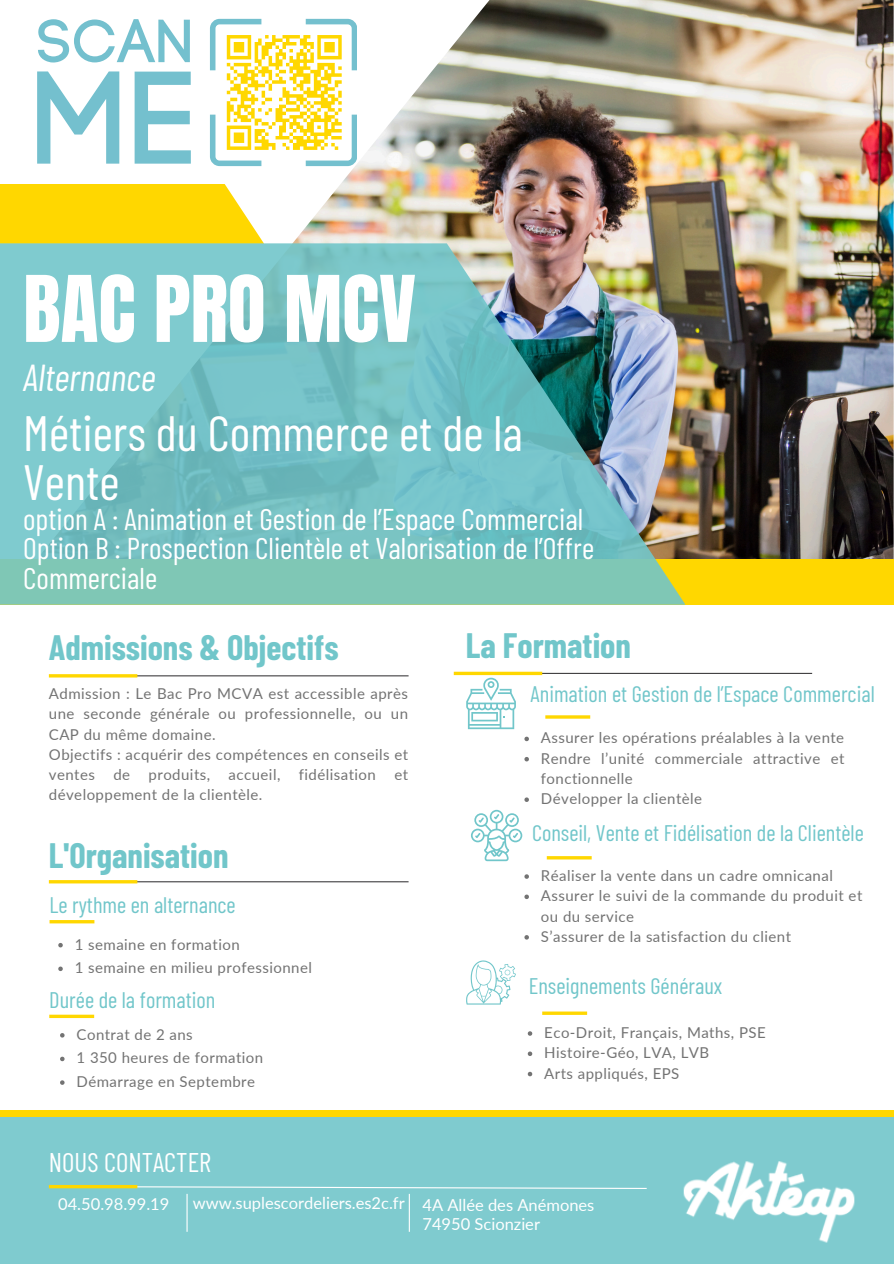
<style>
.page{position:relative;width:894px;height:1264px;background:#fff}
.page>*{position:absolute;margin:0;border:0;box-sizing:border-box;transform-origin:0 0}
.t1{font:78px "Anton";color:#fff}
.t2{font:49.5px/48.3px "Barlow Condensed";color:#fff}
.t3{font:italic 37.5px "Barlow Condensed";color:#fff}
.t4{font:700 34.5px "Barlow Condensed";color:#71c6ca}
.t5{font:30px/29.2px "Barlow Condensed";color:#fff}
.t6{font:27px "Barlow Condensed";color:#fff}
.t7{font:22.5px "Barlow Condensed";color:#71c6ca}
.t8{font:16.5px "Lato";color:#fff}
.t9{font:15px/20.2px "Lato";letter-spacing:.03em;color:#737373;text-align:justify}
</style>
<div class="page">
<img style="left:50px;top:0;width:843px;height:558px">
<svg style="left:0;top:184px;width:264px;height:59px;background:#ffd912"></svg>
<div style="left:0;top:558px;width:893px;height:46px;background:#ffd700"></div>
<svg style="left:0;top:243px;width:684px;height:361px;background:#7bbbbb"></svg>
<div style="left:0;top:1113px;width:893px;height:150px;background:#7fcbcf"></div>
<div style="left:0;top:1109px;width:893px;height:7px;background:#ffd700"></div>
<hr style="left:51px;top:675px;width:357px;height:1px;background:#414042">
<hr style="left:51px;top:881px;width:357px;height:1px;background:#414042">
<hr style="left:49px;top:674px;width:88px;height:3px;background:#ffd700">
<hr style="left:49px;top:880px;width:88px;height:3px;background:#ffd700">
<hr style="left:545px;top:715px;width:45px;height:3px;background:#ffd700">
<hr style="left:546px;top:856px;width:45px;height:3px;background:#ffd700">
<hr style="left:542px;top:1011px;width:45px;height:3px;background:#ffd700">
<hr style="left:454px;top:673px;width:357px;height:1px;background:#414042">
<svg style="left:453px;top:671px;width:89px;height:4px"></svg>
<hr style="left:49px;top:920px;width:45px;height:3px;background:#ffd700">
<svg style="left:49px;top:1185px;width:598px;height:4px"></svg>
<hr style="left:186px;top:1193px;width:1px;height:38px;background:#fff">
<hr style="left:408px;top:1193px;width:2px;height:38px;background:#fff">
<svg style="left:49px;top:1185px;width:88px;height:3px"></svg>
<svg style="left:49px;top:1014px;width:45px;height:4px"></svg>
<img style="left:683px;top:1161px;width:172px;height:82px">
<svg style="left:471px;top:809px;width:51px;height:52px"></svg>
<svg style="left:466px;top:960px;width:50px;height:44px"></svg>
<svg style="left:466px;top:677px;width:49px;height:52px"></svg>
<svg style="left:58px;top:943px;width:5px;height:4px"></svg>
<svg style="left:58px;top:966px;width:5px;height:5px"></svg>
<svg style="left:60px;top:1033px;width:5px;height:4px"></svg>
<svg style="left:60px;top:1056px;width:5px;height:5px"></svg>
<svg style="left:60px;top:1080px;width:5px;height:4px"></svg>
<svg style="left:524px;top:736px;width:5px;height:5px"></svg>
<svg style="left:524px;top:757px;width:5px;height:4px"></svg>
<svg style="left:524px;top:797px;width:5px;height:5px"></svg>
<svg style="left:524px;top:874px;width:5px;height:4px"></svg>
<svg style="left:524px;top:894px;width:5px;height:5px"></svg>
<svg style="left:524px;top:935px;width:5px;height:4px"></svg>
<svg style="left:527px;top:1031px;width:5px;height:4px"></svg>
<svg style="left:527px;top:1051px;width:5px;height:5px"></svg>
<svg style="left:527px;top:1071px;width:5px;height:5px"></svg>
<svg style="left:38px;top:19px;width:152px;height:43px"></svg>
<svg style="left:37px;top:71px;width:82px;height:93px"></svg>
<svg style="left:134px;top:72px;width:57px;height:92px"></svg>
<svg style="left:210px;top:19px;width:147px;height:147px"></svg>
<p class="t1" style="left:23px;top:253px;width:394px">BAC PRO MCV</p>
<p class="t3" style="left:23px;top:353px;width:134px">Alternance</p>
<p class="t2" style="left:23px;top:407px;width:501px">Métiers du Commerce et de la<br>Vente</p>
<p class="t5" style="left:23px;top:503px;width:572px">option A : Animation et Gestion de l’Espace Commercial<br>Option B : Prospection Clientèle et Valorisation de l’Offre<br>Commerciale</p>
<h1 class="t4" style="left:49px;top:626px;width:291px">Admissions &amp; Objectifs</h1>
<h2 class="t9" style="left:49px;top:683px;width:360px">Admission : Le Bac Pro MCVA est accessible après une seconde générale ou professionnelle, ou un CAP du même domaine.</h2>
<p class="t9" style="left:49px;top:743px;width:360px">Objectifs : acquérir des compétences en conseils et ventes de produits, accueil, fidélisation et développement de la clientèle.</p>
<h3 class="t4" style="left:49px;top:833px;width:181px">L'Organisation</h3>
<h2 class="t7" style="left:49px;top:890px;width:188px">Le rythme en alternance</h2>
<h6 class="t9" style="left:75px;top:933px;width:166px">1 semaine en formation</h6>
<p class="t9" style="left:75px;top:957px;width:238px">1 semaine en milieu professionnel</p>
<p class="t7" style="left:49px;top:985px;width:168px">Durée de la formation</p>
<p class="t9" style="left:77px;top:1023px;width:118px">Contrat de 2 ans</p>
<p class="t9" style="left:77px;top:1047px;width:188px">1 350 heures de formation</p>
<h6 class="t9" style="left:77px;top:1071px;width:180px">Démarrage en Septembre</h6>
<p class="t6" style="left:49px;top:1144px;width:164px">NOUS CONTACTER</p>
<h5 class="t4" style="left:466px;top:624px;width:166px">La Formation</h5>
<p class="t7" style="left:530px;top:679px;width:345px">Animation et Gestion de l’Espace Commercial</p>
<p class="t9" style="left:540px;top:727px;width:305px">Assurer les opérations préalables à la vente</p>
<p class="t9" style="left:540px;top:747px;width:305px">Rendre l’unité commerciale attractive et fonctionnelle</p>
<p class="t9" style="left:540px;top:788px;width:163px">Développer la clientèle</p>
<p class="t7" style="left:532px;top:818px;width:333px">Conseil, Vente et Fidélisation de la Clientèle</p>
<h6 class="t9" style="left:540px;top:865px;width:293px">Réaliser la vente dans un cadre omnicanal</h6>
<p class="t9" style="left:540px;top:885px;width:323px">Assurer le suivi de la commande du produit et ou du service</p>
<p class="t9" style="left:540px;top:925px;width:251px">S’assurer de la satisfaction du client</p>
<p class="t7" style="left:528px;top:971px;width:195px">Enseignements Généraux</p>
<p class="t9" style="left:544px;top:1022px;width:223px">Eco-Droit, Français, Maths, PSE</p>
<p class="t9" style="left:544px;top:1042px;width:166px">Histoire-Géo, LVA, LVB</p>
<p class="t9" style="left:544px;top:1062px;width:137px">Arts appliqués, EPS</p>
<p class="t8" style="left:193px;top:1192px;width:213px">www.suplescordeliers.es2c.fr</p>
<p class="t8" style="left:58px;top:1193px;width:113px">04.50.98.99.19</p>
<p class="t8" style="left:422px;top:1194px;width:173px">4A Allée des Anémones</p>
<h2 class="t8" style="left:422px;top:1213px;width:119px">74950 Scionzier</h2>
</div>
